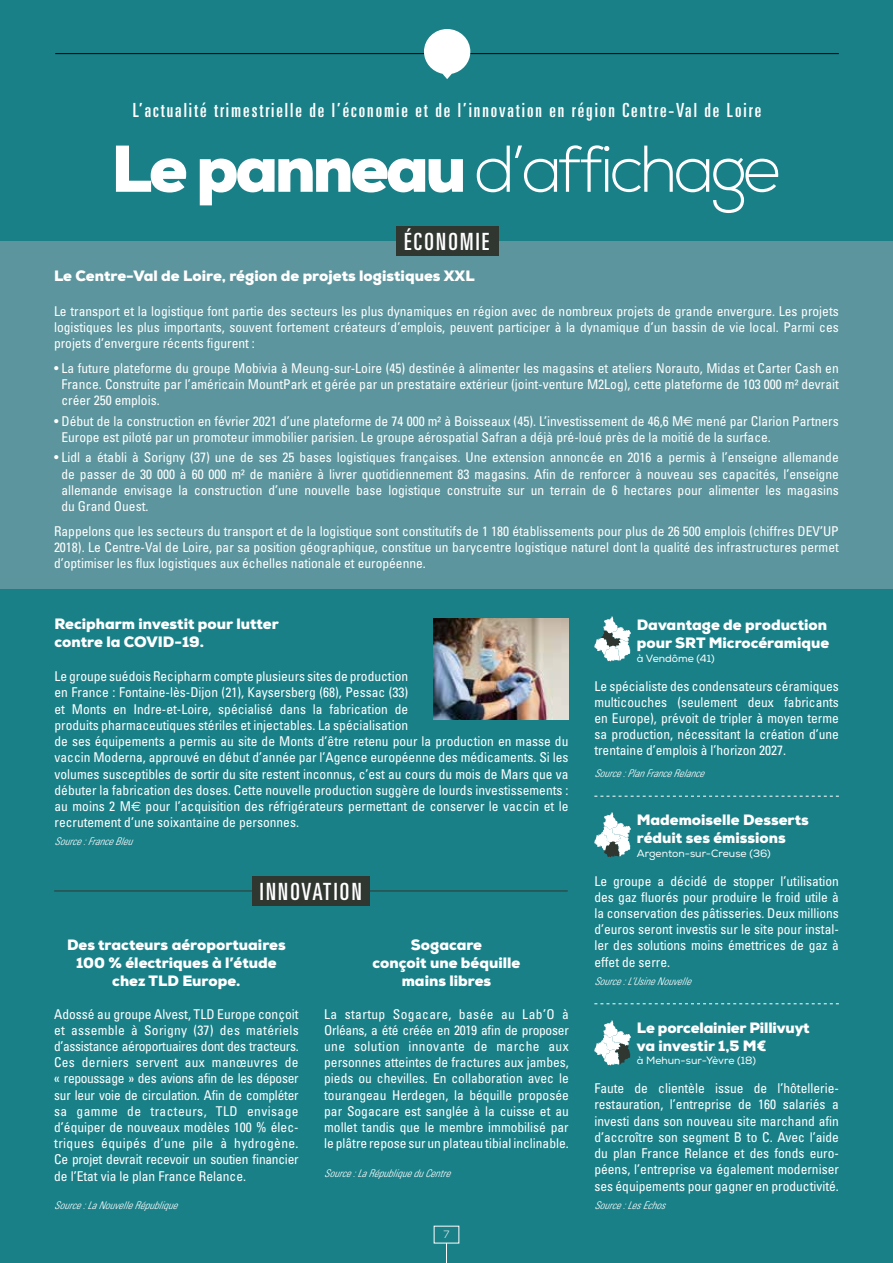
<style>
.page{position:relative;width:893px;height:1263px;background:#1a8088}
.page>*{position:absolute;margin:0;border:0;box-sizing:border-box;transform-origin:0 0}
.t1{font:300 66px "Nexa";letter-spacing:-.05em;color:#fff}
.t2{font:ultra-condensed 23.7px "Univers";letter-spacing:.1em;color:#fff}
.t3{font:ultra-condensed 19.5px "Univers";letter-spacing:.1em;color:#fff}
.t4{font:900 15px/18px "Nexa";color:#fff}
.t5{font:condensed 13.5px/16.2px "Univers";color:#fff;text-align:justify}
.t6{font:italic 300 condensed 10.5px "Univers";color:#fff}
.t7{font:10.5px "Nexa";color:#fff}
.t8{font:300 10.5px "Nexa";color:#fff}
.s1{font-weight:900}
.s2{font-family:"Euro Sans";font-stretch:normal}
</style>
<div class="page">
<hr style="left:55px;top:53px;width:784px;height:1px;background:#000">
<svg style="left:424px;top:29px;width:46px;height:50px"></svg>
<hr style="left:54px;top:890px;width:514px;height:1px;background:#303731">
<div style="left:252px;top:876px;width:118px;height:30px;background:#303731"></div>
<svg style="left:446px;top:1243px;width:1px;height:20px"></svg>
<div style="left:0;top:241px;width:893px;height:348px;background:#5c959d"></div>
<svg style="left:594px;top:796px;width:245px;height:1px"></svg>
<svg style="left:594px;top:1003px;width:245px;height:1px"></svg>
<svg style="left:594px;top:812px;width:37px;height:45px"></svg>
<svg style="left:594px;top:616px;width:37px;height:45px"></svg>
<svg style="left:594px;top:1020px;width:37px;height:45px"></svg>
<img style="left:434px;top:619px;width:135px;height:101px">
<div style="left:396px;top:227px;width:102px;height:29px;background:#303731"></div>
<h3 class="t3" style="left:133px;top:99px;width:630px">L’actualité trimestrielle de l’économie et de l’innovation en région Centre-Val de Loire</h3>
<h1 class="t1" style="left:111px;top:131px;width:673px"><span class="s1">Le panneau</span> d’affichage</h1>
<h2 class="t2" style="left:404px;top:228px;width:86px">ÉCONOMIE</h2>
<p class="t4" style="left:54px;top:267px;width:422px">Le Centre-Val de Loire, région de projets logistiques XXL</p>
<p class="t5" style="left:54px;top:303px;width:786px">Le transport et la logistique font partie des secteurs les plus dynamiques en région avec de nombreux projets de grande envergure. Les projets logistiques les plus importants, souvent fortement créateurs d’emplois, peuvent participer à la dynamique d’un bassin de vie local. Parmi ces projets d’envergure récents figurent :</p>
<p class="t5" style="left:61px;top:360px;width:779px;text-indent:-7px">• La future plateforme du groupe Mobivia à Meung-sur-Loire (45) destinée à alimenter les magasins et ateliers Norauto, Midas et Carter Cash en France. Construite par l’américain MountPark et gérée par un prestataire extérieur (joint-venture M2Log), cette plateforme de 103 000 m² devrait créer 250 emplois.</p>
<p class="t5" style="left:61px;top:413px;width:779px;text-indent:-7px">• Début de la construction en février 2021 d’une plateforme de 74 000 m² à Boisseaux (45). L’investissement de 46,6 M<span class="s2">€</span> mené par Clarion Partners<br>Europe est piloté par un promoteur immobilier parisien. Le groupe aérospatial Safran a déjà pré-loué près de la moitié de la surface.</p>
<p class="t5" style="left:61px;top:449px;width:779px;text-indent:-7px">• Lidl a établi à Sorigny (37) une de ses 25 bases logistiques françaises. Une extension annoncée en 2016 a permis à l’enseigne allemande de passer de 30 000 à 60 000 m² de manière à livrer quotidiennement 83 magasins. Afin de renforcer à nouveau ses capacités, l’enseigne allemande envisage la construction d’une nouvelle base logistique construite sur un terrain de 6 hectares pour alimenter les magasins du Grand Ouest.</p>
<p class="t5" style="left:54px;top:522px;width:786px">Rappelons que les secteurs du transport et de la logistique sont constitutifs de 1 180 établissements pour plus de 26 500 emplois (chiffres DEV’UP 2018). Le Centre-Val de Loire, par sa position géographique, constitue un barycentre logistique naturel dont la qualité des infrastructures permet d’optimiser les flux logistiques aux échelles nationale et européenne.</p>
<p class="t4" style="left:55px;top:615px;width:226px">Recipharm investit pour lutter contre la COVID-19.</p>
<p class="t5" style="left:55px;top:668px;width:515px;text-align:left">Le groupe suédois Recipharm compte plusieurs sites de production<br>en France : Fontaine-lès-Dijon (21), Kaysersberg (68), Pessac (33)<br>et Monts en Indre-et-Loire, spécialisé dans la fabrication de<br>produits pharmaceutiques stériles et injectables. La spécialisation<br>de ses équipements a permis au site de Monts d’être retenu pour la production en masse du vaccin Moderna, approuvé en début d’année par l’Agence européenne des médicaments. Si les volumes susceptibles de sortir du site restent inconnus, c’est au cours du mois de Mars que va débuter la fabrication des doses. Cette nouvelle production suggère de lourds investissements : au moins 2 M<span class="s2">€</span> pour l’acquisition des réfrigérateurs permettant de conserver le vaccin et le recrutement d’une soixantaine de personnes.</p>
<p class="t6" style="left:55px;top:835px;width:81px">Source :France Bleu</p>
<h2 class="t2" style="left:260px;top:878px;width:103px">INNOVATION</h2>
<p class="t4" style="left:67px;top:936px;width:220px;text-align:center">Des tracteurs aéroportuaires<br>100 % électriques à l’étude chez TLD Europe.</p>
<p class="t5" style="left:54px;top:1005px;width:246px">Adossé au groupe Alvest, TLD Europe conçoit et assemble à Sorigny (37) des matériels d’assistance aéroportuaires dont des tracteurs.<br>Ces derniers servent aux manœuvres de « repoussage » des avions afin de les déposer sur leur voie de circulation. Afin de compléter sa gamme de tracteurs, TLD envisage d’équiper de nouveaux modèles 100 % élec&shy;triques équipés d’une pile à hydrogène.<br>Ce projet devrait recevoir un soutien financier de l’Etat via le plan France Relance.</p>
<p class="t6" style="left:54px;top:1199px;width:127px">Source :La Nouvelle République</p>
<p class="t4" style="left:373px;top:936px;width:149px;text-align:center">Sogacare<br>conçoit une béquille mains libres</p>
<p class="t5" style="left:324px;top:1005px;width:246px">La startup Sogacare, basée au Lab’O à Orléans, a été créée en 2019 afin de proposer une solution innovante de marche aux personnes atteintes de fractures aux jambes, pieds ou chevilles. En collaboration avec le tourangeau Herdegen, la béquille proposée par Sogacare est sanglée à la cuisse et au mollet tandis que le membre immobilisé par le plâtre repose sur un plateau tibial inclinable.</p>
<p class="t6" style="left:324px;top:1167px;width:130px">Source :La République du Centre</p>
<p class="t8" style="left:443px;top:1228px;width:8px">7</p>
<p class="t4" style="left:637px;top:616px;width:194px">Davantage de production pour SRT Microcéramique</p>
<p class="t7" style="left:637px;top:652px;width:79px">à Vendôme (41)</p>
<p class="t5" style="left:594px;top:677px;width:246px">Le spécialiste des condensateurs céramiques multicouches (seulement deux fabricants en Europe), prévoit de tripler à moyen terme sa production, nécessitant la création d’une trentaine d’emplois à l’horizon 2027.</p>
<p class="t6" style="left:594px;top:767px;width:113px">Source :Plan France Relance</p>
<p class="t4" style="left:637px;top:811px;width:173px">Mademoiselle Desserts réduit ses émissions</p>
<p class="t7" style="left:637px;top:847px;width:135px">Argenton-sur-Creuse (36)</p>
<p class="t5" style="left:594px;top:872px;width:246px">Le groupe a décidé de stopper l’utilisation des gaz fluorés pour produire le froid utile à la conservation des pâtisseries. Deux millions d’euros seront investis sur le site pour instal&shy;ler des solutions moins émettrices de gaz à effet de serre.</p>
<p class="t6" style="left:594px;top:975px;width:100px">Source :L’Usine Nouvelle</p>
<p class="t4" style="left:637px;top:1019px;width:174px">Le porcelainier Pillivuyt va investir 1,5 M€</p>
<p class="t7" style="left:637px;top:1054px;width:121px">à Mehun-sur-Yèvre (18)</p>
<p class="t5" style="left:594px;top:1080px;width:246px">Faute de clientèle issue de l’hôtellerie&shy;restauration, l’entreprise de 160 salariés a investi dans son nouveau site marchand afin d’accroître son segment B to C. Avec l’aide du plan France Relance et des fonds euro&shy;péens, l’entreprise va également moderniser ses équipements pour gagner en productivité.</p>
<p class="t6" style="left:594px;top:1198px;width:74px">Source :LesEchos</p>
</div>
